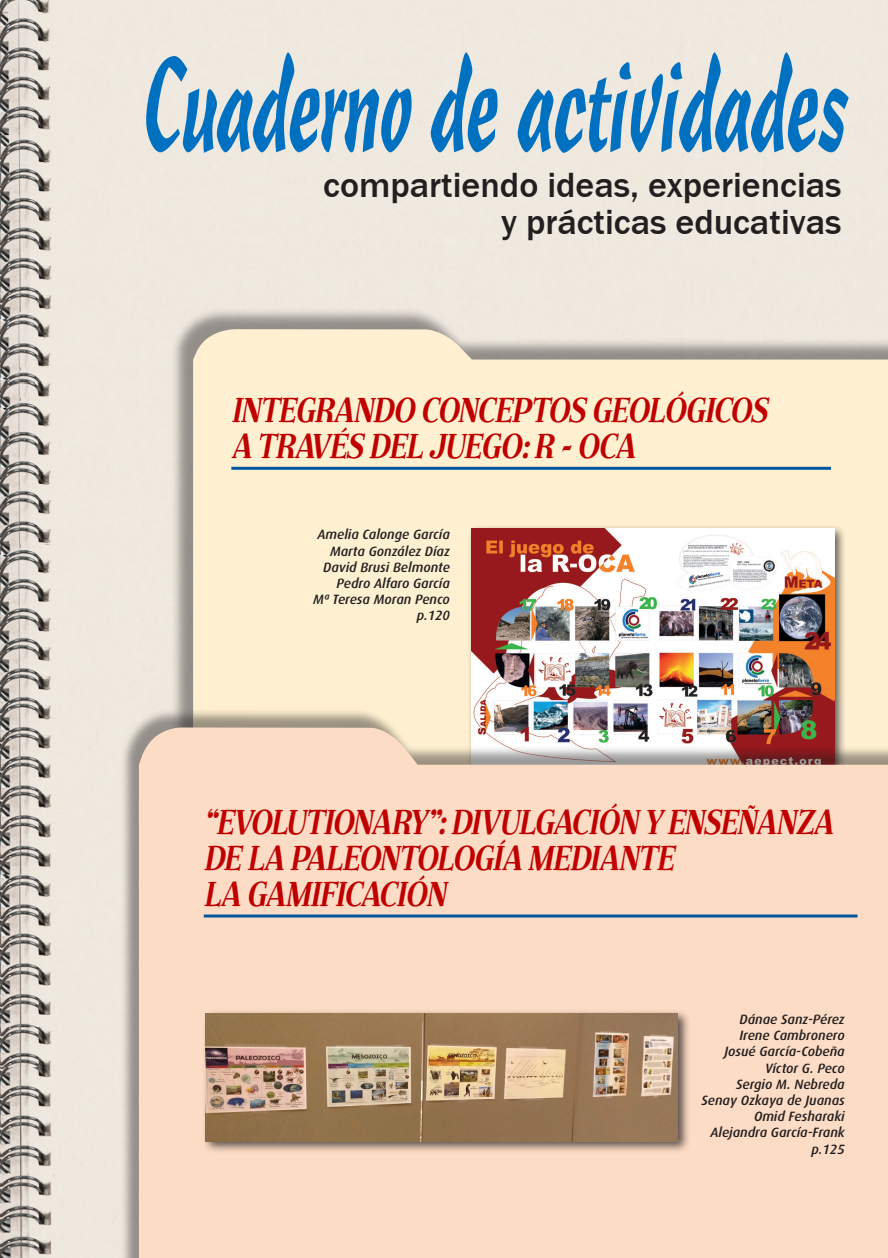
<style>
.page{position:relative;width:888px;height:1258px;background:#fff}
.page>*{position:absolute;margin:0;border:0;box-sizing:border-box;transform-origin:0 0}
.t1{font:129px "Cascade Script";letter-spacing:-.02em;color:#0070c0;scale:.58 1}
.t2{font:italic 36px/36px "Jimbo MM 525 725";color:#c00000;scale:.7 1}
.t3{font:700 36px/37.5px "Franklin Gothic";color:#231f20;text-align:right}
.t4{font:italic 500 13.5px/16.2px "Dax";color:#231f20;text-align:right}
</style>
<div class="page">
<img style="left:0;top:0;width:888px;height:1258px">
<div style="left:171px;top:307px;width:717px;height:504px;background:#231f20;opacity:.45"></div>
<svg style="left:193px;top:329px;width:695px;height:379px;background:#f9ecce"></svg>
<div style="left:468px;top:525px;width:379px;height:258px;background:#231f20;opacity:.75"></div>
<img style="left:472px;top:529px;width:362px;height:179px">
<div style="left:121px;top:708px;width:767px;height:550px;background:#231f20;opacity:.45"></div>
<div style="left:139px;top:727px;width:749px;height:531px;background:#fddcc5"></div>
<hr style="left:231px;top:467px;width:600px;height:3px;background:#01579f">
<hr style="left:204px;top:914px;width:653px;height:3px;background:#01579f">
<div style="left:202px;top:1009px;width:489px;height:145px;background:#231f20;opacity:.75"></div>
<img style="left:206px;top:1013px;width:472px;height:128px">
<h1 class="t1" style="left:141px;top:29px;width:1220px">Cuaderno de actividades</h1>
<h2 class="t3" style="left:323px;top:166px;width:520px">compartiendo ideas, experiencias y prácticas educativas</h2>
<h2 class="t2" style="left:231px;top:393px;width:777px">INTEGRANDO CONCEPTOS GEOLÓGICOS<br>A TRAVÉS DEL JUEGO:R -OCA</h2>
<p class="t4" style="left:313px;top:527px;width:138px">Amelia Calonge García<br>Marta González Díaz<br>David Brusi Belmonte<br>Pedro Alfaro García<br>Mª Teresa Moran Penco p.120</p>
<h2 class="t2" style="left:204px;top:804px;width:911px">“EVOLUTIONARY”:DIVULGACIÓN Y ENSEÑANZA<br>DE LA PALEONTOLOGÍA MEDIANTE<br>LA GAMIFICACIÓN</h2>
<p class="t4" style="left:701px;top:1011px;width:145px">Dánae Sanz-Pérez<br>Irene Cambronero<br>Josué García-Cobeña<br>Víctor G. Peco<br>Sergio M. Nebreda<br>Senay Ozkaya de Juanas<br>Omid Fesharaki<br>Alejandra García-Frank p.125</p>
</div>
